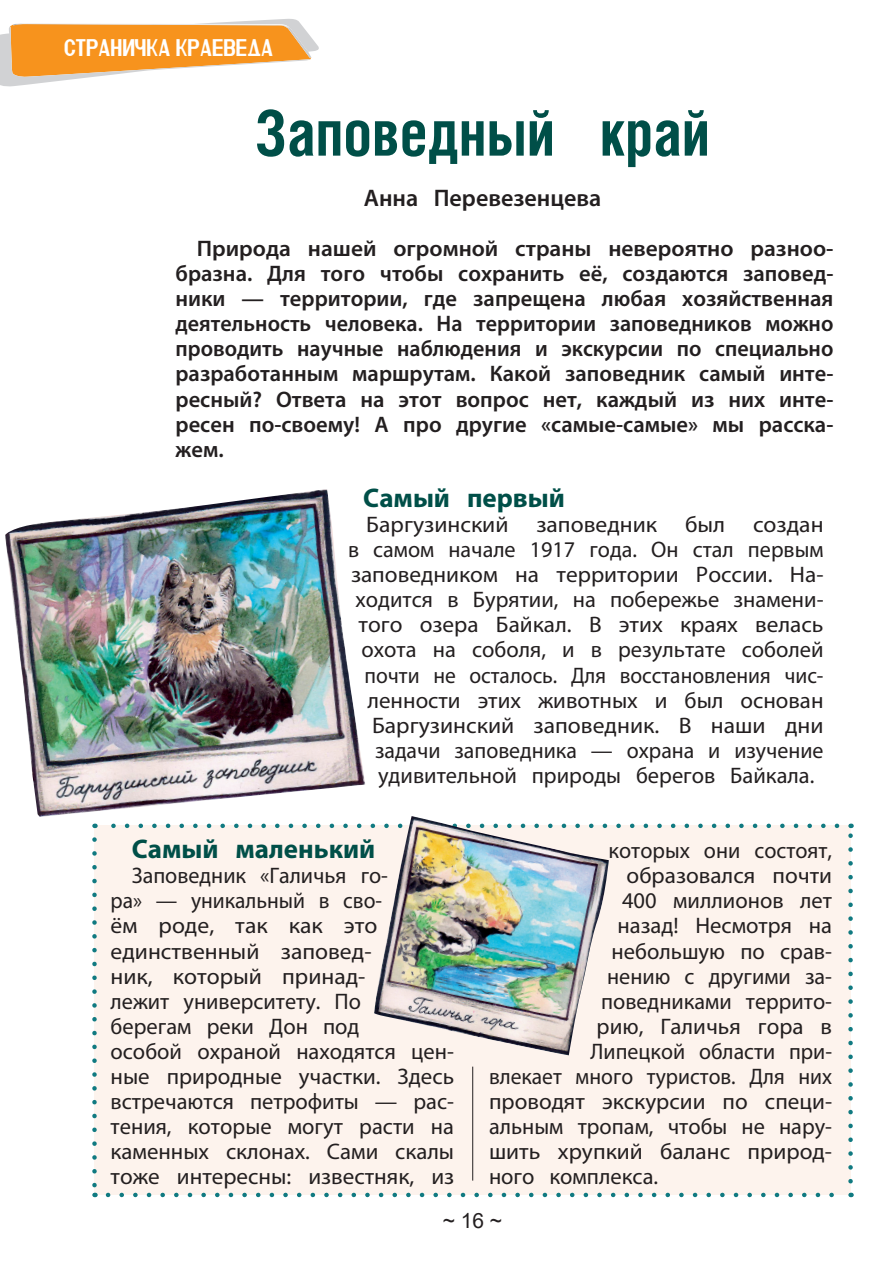
<style>
.page{position:relative;width:893px;height:1263px;background:#fff}
.page>*{position:absolute;margin:0;border:0;box-sizing:border-box;transform-origin:0 0}
.t1{font:700 63px "Helios Cond C";color:#004f48;scale:.95 1}
.t2{font:700 27px "Myriad Pro";color:#004f48}
.t3{font:600 24px "Myriad Pro";color:#231f20}
.t4{font:24px "Azbuka Fixed";letter-spacing:.005em;color:#fff;scale:.85 1}
.t5{font:22.5px/25px "Myriad Pro";color:#231f20}
.t6{font:600 22.5px/25px "Myriad Pro";color:#231f20;text-align:justify;scale:1.04 1}
.t7{font:22.5px "Myriad Pro";color:#231f20;scale:1.05 1}
.t8{font:22.5px "Myriad Pro";color:#231f20;scale:1.04 1}
.t9{font:22.5px "Myriad Pro";color:#231f20;scale:.95 1}
.t10{font:22.5px "Myriad Pro";color:#231f20;scale:.96 1}
.t11{font:21px "Arial";color:#231f20}
</style>
<div class="page">
<div style="left:94px;top:826px;width:756px;height:369px;background:#fdf3ed"></div>
<svg style="left:108px;top:1193px;width:726px;height:4px"></svg>
<svg style="left:101px;top:823px;width:736px;height:5px"></svg>
<svg style="left:92px;top:839px;width:5px;height:358px"></svg>
<svg style="left:848px;top:823px;width:5px;height:358px"></svg>
<hr style="left:472px;top:1067px;width:1px;height:113px;background:#231f20">
<img style="left:5px;top:489px;width:360px;height:328px">
<img style="left:374px;top:816px;width:235px;height:239px">
<svg style="left:0;top:19px;width:319px;height:68px"></svg>
<p class="t4" style="left:64px;top:34px;width:248px">Страничка краеведа</p>
<h1 class="t1" style="left:255px;top:95px;width:480px">Заповедный край</h1>
<p class="t3" style="left:364px;top:182px;width:239px">Анна Перевезенцева</p>
<p class="t6" style="left:176px;top:235px;width:634px;text-indent:21px">Природа нашей огромной страны невероятно разноо&shy;бразна. Для того чтобы сохранить её, создаются заповед&shy;ники — территории, где запрещена любая хозяйственная деятельность человека. На территории заповедников можно проводить научные наблюдения и экскурсии по специально разработанным маршрутам. Какой заповедник самый инте&shy;ресный? Ответа на этот вопрос нет, каждый из них инте&shy;ресен по-своему! А про другие «самые-самые» мы расска&shy;жем.</p>
<p class="t2" style="left:363px;top:480px;width:203px">Самый первый</p>
<p class="t7" style="left:366px;top:511px;width:437px">Баргузинский заповедник был создан</p>
<p class="t5" style="left:348px;top:537px;width:477px">в самом начале 1917 года. Он стал первым</p>
<p class="t8" style="left:351px;top:561px;width:456px">заповедником на территории России. На-</p>
<p class="t5" style="left:356px;top:587px;width:470px">ходится в Бурятии, на побережье знамени-</p>
<p class="t5" style="left:358px;top:612px;width:466px">того озера Байкал. В этих краях велась</p>
<p class="t5" style="left:362px;top:637px;width:464px">охота на соболя, и в результате соболей</p>
<p class="t9" style="left:364px;top:661px;width:485px">почти не осталось. Для восстановления чис-</p>
<p class="t5" style="left:368px;top:687px;width:457px">ленности этих животных и был основан</p>
<p class="t7" style="left:372px;top:711px;width:431px">Баргузинский заповедник. В наши дни</p>
<p class="t5" style="left:375px;top:737px;width:450px">задачи заповедника — охрана и изучение</p>
<p class="t5" style="left:378px;top:762px;width:438px">удивительной природы берегов Байкала.</p>
<p class="t2" style="left:132px;top:831px;width:245px">Самый маленький</p>
<p class="t5" style="left:111px;top:863px;width:345px;text-indent:21px">Заповедник «Галичья го-<br>ра» — уникальный в сво-<br>ём роде, так как это единственный заповед-<br>ник, который принад-<br>лежит университету. По<br>берегам реки Дон под<br>особой охраной находятся цен&shy;ные природные участки. Здесь встречаются петрофиты — рас&shy;тения, которые могут расти на каменных склонах. Сами скалы тоже интересны: известняк, из</p>
<p class="t5" style="left:609px;top:838px;width:225px">которых они состоят,</p>
<p class="t5" style="left:627px;top:863px;width:207px">образовался почти</p>
<p class="t5" style="left:622px;top:888px;width:211px">400 миллионов лет</p>
<p class="t5" style="left:618px;top:913px;width:216px">назад! Несмотря на</p>
<p class="t5" style="left:612px;top:938px;width:222px">небольшую по срав-</p>
<p class="t5" style="left:607px;top:963px;width:227px">нению с другими за-</p>
<p class="t5" style="left:601px;top:988px;width:233px">поведниками террито-</p>
<p class="t5" style="left:597px;top:1013px;width:237px">рию, Галичья гора в</p>
<p class="t5" style="left:591px;top:1038px;width:243px">Липецкой области при-</p>
<p class="t10" style="left:489px;top:1062px;width:359px">влекает много туристов. Для них</p>
<p class="t5" style="left:489px;top:1088px;width:345px">проводят экскурсии по специ-</p>
<p class="t5" style="left:489px;top:1114px;width:345px">альным тропам, чтобы не нару-</p>
<p class="t8" style="left:489px;top:1138px;width:331px">шить хрупкий баланс природ-</p>
<p class="t5" style="left:489px;top:1164px;width:171px">ного комплекса.</p>
<p class="t11" style="left:443px;top:1206px;width:61px">~ 16 ~</p>
</div>
